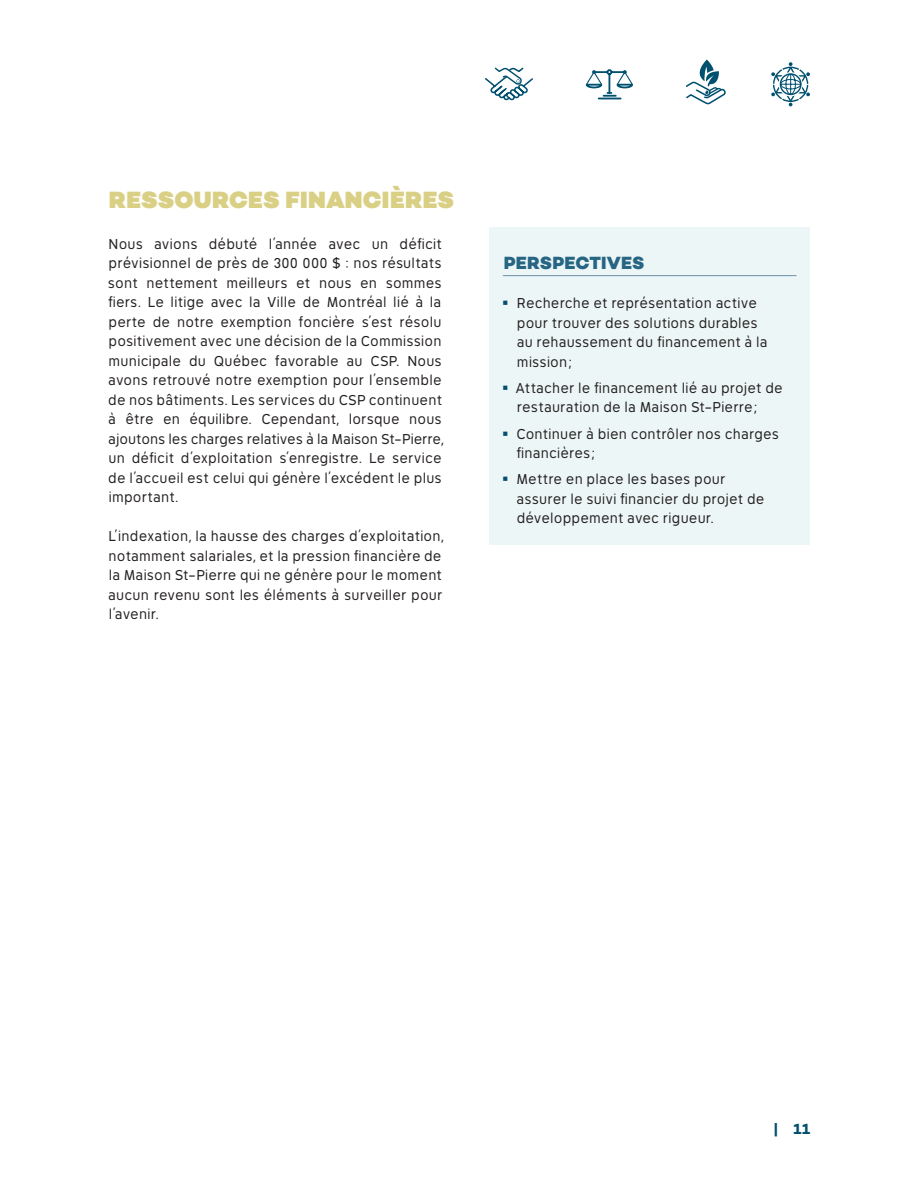
<style>
.page{position:relative;width:918px;height:1188px;background:#fff}
.page>*{position:absolute;margin:0;border:0;box-sizing:border-box;transform-origin:0 0}
.t1{font:900 24px "Campton";letter-spacing:.01em;color:#dad085}
.t2{font:800 18px "Campton";letter-spacing:.01em;color:#266583}
.t3{font:700 15px "Campton";color:#00506f}
.t4{font:semi-condensed 14.25px/19.5px "Geometris";letter-spacing:.01em;color:#231f20}
.s1{color:#00506f}
</style>
<div class="page">
<svg style="left:485px;top:67px;width:48px;height:34px"></svg>
<svg style="left:771px;top:62px;width:39px;height:44px"></svg>
<svg style="left:585px;top:69px;width:48px;height:30px"></svg>
<svg style="left:685px;top:59px;width:41px;height:46px"></svg>
<div style="left:489px;top:227px;width:321px;height:317px;background:#edf6f6"></div>
<hr style="left:503px;top:275px;width:293px;height:1px;background:#6d90a8">
<h1 class="t1" style="left:109px;top:184px;width:347px">RESSOURCES FINANCIÈRES</h1>
<p class="t4" style="left:108px;top:234px;width:337px">Nous avions débuté l’année avec un déficit prévisionnel de près de 300 000 $ : nos résultats sont nettement meilleurs et nous en sommes fiers. Le litige avec la Ville de Montréal lié à la perte de notre exemption foncière s’est résolu positivement avec une décision de la Commission municipale du Québec favorable au CSP. Nous avons retrouvé notre exemption pour l’ensemble de nos bâtiments. Les services du CSP continuent à être en équilibre. Cependant, lorsque nous ajoutons les charges relatives à la Maison St-Pierre, un déficit d’exploitation s’enregistre. Le service de l’accueil est celui qui génère l’excédent le plus important.</p>
<p class="t4" style="left:108px;top:526px;width:337px">L’indexation, la hausse des charges d’exploitation, notamment salariales, et la pression financière de la Maison St-Pierre qui ne génère pour le moment aucun revenu sont les éléments à surveiller pour l’avenir.</p>
<p class="t2" style="left:504px;top:251px;width:142px">PERSPECTIVES</p>
<p class="t4" style="left:517px;top:293px;width:252px;text-indent:-14px"><span class="s1">▪</span> Recherche et représentation active pour trouver des solutions durables au rehaussement du financement à la mission;</p>
<p class="t4" style="left:517px;top:378px;width:267px;text-indent:-15px"><span class="s1">▪</span> Attacher le financement lié au projet de restauration de la Maison St-Pierre;</p>
<p class="t4" style="left:516px;top:424px;width:264px;text-indent:-14px"><span class="s1">▪</span> Continuer à bien contrôler nos charges financières;</p>
<p class="t4" style="left:517px;top:469px;width:249px;text-indent:-14px"><span class="s1">▪</span> Mettre en place les bases pour assurer le suivi financier du projet de développement avec rigueur.</p>
<p class="t3" style="left:774px;top:1119px;width:38px">| 11</p>
</div>
